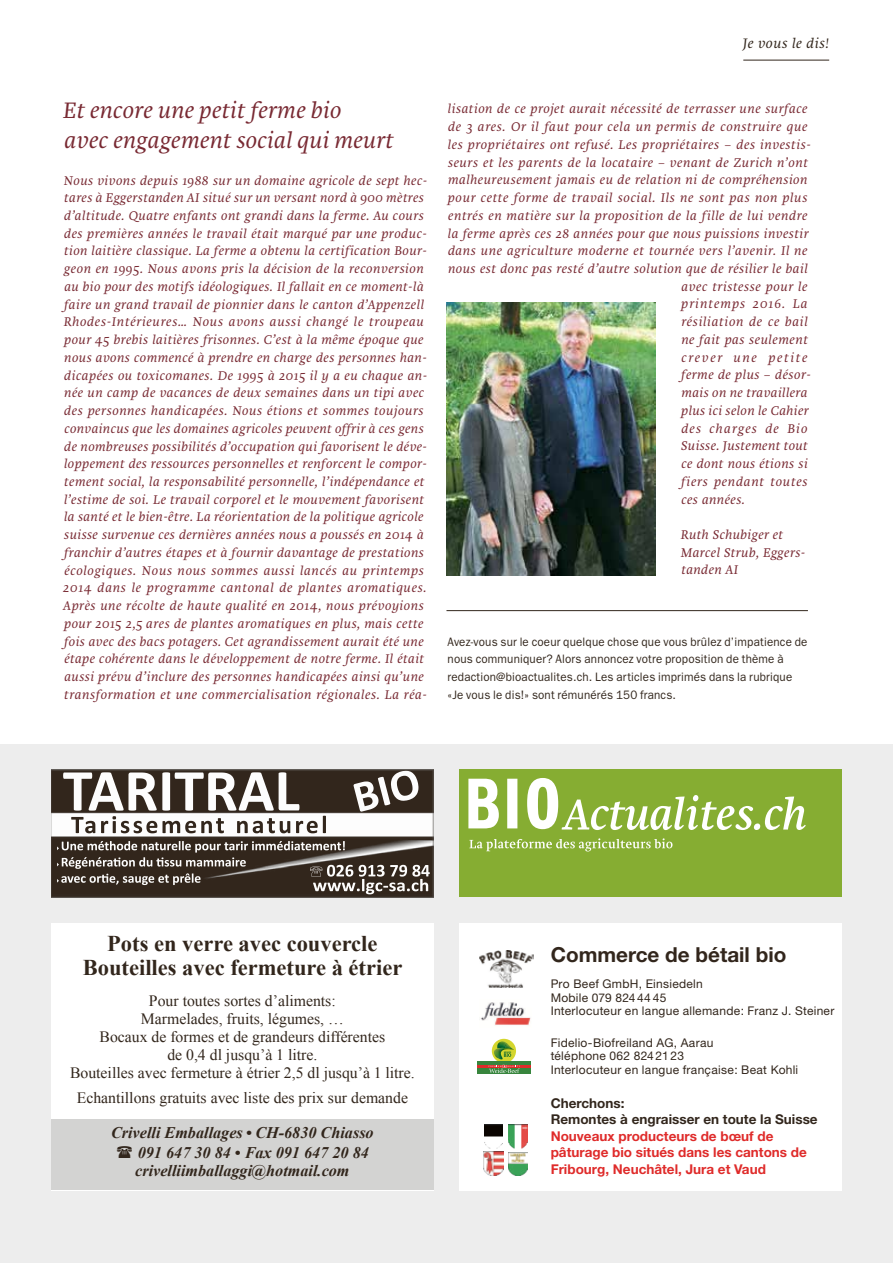
<style>
.page{position:relative;width:893px;height:1263px;background:#fff}
.page>*{position:absolute;margin:0;border:0;box-sizing:border-box;transform-origin:0 0}
.t1{font:italic 300 23.25px/29.5px "Brioni Pro";letter-spacing:.01em;color:#782932}
.t2{font:700 22.5px/24px "Times New Roman";color:#32261c;text-align:center}
.t3{font:700 20.7px "Helvetica Neue";color:#32261c}
.t4{font:italic 700 16.2px/20.2px "Times New Roman";color:#32261c;text-align:right}
.t5{font:15.75px/18px "Times New Roman";color:#32261c;text-align:center}
.t6{font:italic 300 14.25px "Brioni Pro";letter-spacing:.04em;color:#32261c}
.t7{font:700 13.5px/16.5px "Helvetica Neue";color:#df2b2a}
.t8{font:700 13.5px/16.5px "Helvetica Neue";color:#32261c}
.t9{font:italic 300 13.2px/17.7px "Brioni Pro";letter-spacing:.035em;color:#782932}
.t10{font:italic 300 13.2px "Brioni Pro";letter-spacing:.055em;color:#782932}
.t11{font:italic 300 13.2px "Brioni Pro";letter-spacing:.075em;color:#782932}
.t12{font:italic 300 13.2px "Brioni Pro";letter-spacing:.125em;color:#782932}
.t13{font:italic 300 13.2px "Brioni Pro";letter-spacing:.085em;color:#782932}
.t14{font:12.15px/17.7px "ITC Franklin Gothic Std";letter-spacing:.015em;color:#32261c;scale:.95 1}
.t15{font:12px/13.5px "Helvetica Neue";letter-spacing:.025em;color:#32261c}
</style>
<div class="page">
<hr style="left:446px;top:610px;width:362px;height:1px;background:#32261c">
<div style="left:0;top:744px;width:893px;height:519px;background:#ededed"></div>
<div style="left:51px;top:923px;width:383px;height:268px;background:#fff"></div>
<div style="left:51px;top:1119px;width:383px;height:71px;background:#d3d3d2"></div>
<img style="left:51px;top:770px;width:383px;height:127px">
<div style="left:459px;top:923px;width:383px;height:268px;background:#fff"></div>
<div style="left:492px;top:1039px;width:24px;height:24px;background:#d4d62e;border-radius:50%"></div>
<img style="left:497px;top:1041px;width:17px;height:7px">
<img style="left:493px;top:1049px;width:21px;height:10px">
<svg style="left:497px;top:1048px;width:17px;height:9px"></svg>
<div style="left:477px;top:1061px;width:54px;height:13px;background:#37853d"></div>
<hr style="left:477px;top:1065px;width:54px;height:2px;background:#df2b2a">
<svg style="left:489px;top:1064px;width:31px;height:9px"></svg>
<img style="left:480px;top:1002px;width:51px;height:23px">
<img style="left:484px;top:1125px;width:19px;height:23px">
<img style="left:509px;top:1125px;width:19px;height:23px">
<img style="left:484px;top:1152px;width:19px;height:23px">
<img style="left:509px;top:1152px;width:19px;height:24px">
<img style="left:480px;top:950px;width:54px;height:37px">
<img style="left:446px;top:302px;width:209px;height:273px">
<div style="left:459px;top:770px;width:383px;height:127px;background:#86ad32"></div>
<svg style="left:468px;top:778px;width:338px;height:52px"></svg>
<svg style="left:469px;top:838px;width:203px;height:13px"></svg>
<hr style="left:743px;top:60px;width:86px;height:1px;background:#32261c">
<h1 class="t1" style="left:63px;top:96px;width:332px">Et encore une petit ferme bio<br>avec engagement social qui meurt</h1>
<p class="t9" style="left:63px;top:171px;width:366px">Nous vivons depuis 1988 sur un domaine agricole de sept hec&shy;tares à Eggerstanden AI situé sur un versant nord à 900 mètres d’altitude. Quatre enfants ont grandi dans la ferme. Au cours des premières années le travail était marqué par une produc&shy;tion laitière classique. La ferme a obtenu la certification Bour&shy;geon en 1995. Nous avons pris la décision de la reconversion au bio pour des motifs idéologiques. Il fallait en ce moment-là faire un grand travail de pionnier dans le canton d’Appenzell Rhodes-Intérieures… Nous avons aussi changé le troupeau pour 45 brebis laitières frisonnes. C’est à la même époque que nous avons commencé à prendre en charge des personnes han&shy;dicapées ou toxicomanes. De 1995 à 2015 il y a eu chaque an&shy;née un camp de vacances de deux semaines dans un tipi avec des personnes handicapées. Nous étions et sommes toujours convaincus que les domaines agricoles peuvent offrir à ces gens de nombreuses possibilités d’occupation qui favorisent le déve&shy;loppement des ressources personnelles et renforcent le compor&shy;tement social, la responsabilité personnelle, l’indépendance et l’estime de soi. Le travail corporel et le mouvement favorisent la santé et le bien-être. La réorientation de la politique agricole suisse survenue ces dernières années nous a poussés en 2014 à franchir d’autres étapes et à fournir davantage de prestations écologiques. Nous nous sommes aussi lancés au printemps 2014 dans le programme cantonal de plantes aromatiques.<br>Après une récolte de haute qualité en 2014, nous prévoyions pour 2015 2,5 ares de plantes aromatiques en plus, mais cette fois avec des bacs potagers. Cet agrandissement aurait été une étape cohérente dans le développement de notre ferme. Il était aussi prévu d’inclure des personnes handicapées ainsi qu’une transformation et une commercialisation régionales. La réa-</p>
<p class="t6" style="left:743px;top:33px;width:88px">Je vous le dis!</p>
<p class="t9" style="left:448px;top:100px;width:361px">lisation de ce projet aurait nécessité de terrasser une surface</p>
<p class="t9" style="left:448px;top:118px;width:361px">de 3 ares. Or il faut pour cela un permis de construire que</p>
<p class="t9" style="left:448px;top:136px;width:365px">les propriétaires ont refusé. Les propriétaires – des investis-</p>
<p class="t9" style="left:448px;top:153px;width:361px">seurs et les parents de la locataire – venant de Zurich n’ont</p>
<p class="t9" style="left:448px;top:171px;width:361px">malheureusement jamais eu de relation ni de compréhension</p>
<p class="t9" style="left:448px;top:189px;width:361px">pour cette forme de travail social. Ils ne sont pas non plus</p>
<p class="t9" style="left:448px;top:207px;width:361px">entrés en matière sur la proposition de la fille de lui vendre</p>
<p class="t9" style="left:448px;top:224px;width:362px">la ferme après ces 28 années pour que nous puissions investir</p>
<p class="t9" style="left:448px;top:242px;width:361px">dans une agriculture moderne et tournée vers l’avenir. Il ne</p>
<p class="t9" style="left:448px;top:260px;width:361px">nous est donc pas resté d’autre solution que de résilier le bail</p>
<p class="t9" style="left:681px;top:278px;width:128px">avec tristesse pour le</p>
<p class="t11" style="left:681px;top:295px;width:128px">printemps 2016. La</p>
<p class="t9" style="left:681px;top:313px;width:128px">résiliation de ce bail</p>
<p class="t9" style="left:681px;top:331px;width:128px">ne fait pas seulement</p>
<p class="t12" style="left:681px;top:348px;width:128px">crever une petite</p>
<p class="t9" style="left:681px;top:366px;width:131px">ferme de plus – désor-</p>
<p class="t9" style="left:681px;top:384px;width:128px">mais on ne travaillera</p>
<p class="t9" style="left:681px;top:402px;width:129px">plus ici selon le Cahier</p>
<p class="t13" style="left:681px;top:419px;width:128px">des charges de Bio</p>
<p class="t9" style="left:681px;top:437px;width:128px">Suisse. Justement tout</p>
<p class="t9" style="left:681px;top:455px;width:128px">ce dont nous étions si</p>
<p class="t10" style="left:681px;top:472px;width:128px">fiers pendant toutes</p>
<p class="t9" style="left:681px;top:490px;width:65px">ces années.</p>
<p class="t9" style="left:681px;top:526px;width:126px">Ruth Schubiger et<br>Marcel Strub, Eggers&shy;tanden AI</p>
<p class="t14" style="left:448px;top:633px;width:380px">Avez-vous sur le coeur quelque chose que vous brûlez d’impatience de nous communiquer? Alors annoncez votre proposition de thème à redaction@bioactualites.ch. Les articles imprimés dans la rubrique «Je vous le dis!» sont rémunérés 150 francs.</p>
<h2 class="t2" style="left:83px;top:930px;width:321px">Pots en verre avec couvercle<br>Bouteilles avec fermeture à étrier</h2>
<p class="t5" style="left:70px;top:991px;width:346px">Pour toutes sortes d’aliments:<br>Marmelades, fruits, légumes, …<br>Bocaux de formes et de grandeurs différentes<br>de 0,4 dl jusqu’à 1 litre.<br>Bouteilles avec fermeture à étrier 2,5 dl jusqu’à 1 litre.</p>
<p class="t5" style="left:77px;top:1088px;width:333px">Echantillons gratuits avec liste des prix sur demande</p>
<p class="t4" style="left:111px;top:1121px;width:264px">Crivelli Emballages • CH-6830 Chiasso<br>091 647 30 84 • Fax 091 647 20 84</p>
<p class="t4" style="left:135px;top:1160px;width:216px">crivelliimballaggi@hotmail.com</p>
<h3 class="t3" style="left:551px;top:941px;width:237px">Commerce de bétail bio</h3>
<p class="t15" style="left:551px;top:977px;width:285px">Pro Beef GmbH, Einsiedeln<br>Mobile 079 824 44 45<br>Interlocuteur en langue allemande: Franz J. Steiner</p>
<p class="t15" style="left:551px;top:1035px;width:249px">Fidelio-Biofreiland AG, Aarau<br>téléphone 062 824 21 23<br>Interlocuteur en langue française: Beat Kohli</p>
<p class="t8" style="left:551px;top:1094px;width:268px">Cherchons:<br>Remontes à engraisser en toute la Suisse</p>
<p class="t7" style="left:551px;top:1127px;width:258px">Nouveaux producteurs de bœuf de pâturage bio situés dans les cantons de<br>Fribourg, Neuchâtel, Jura et Vaud</p>
</div>
